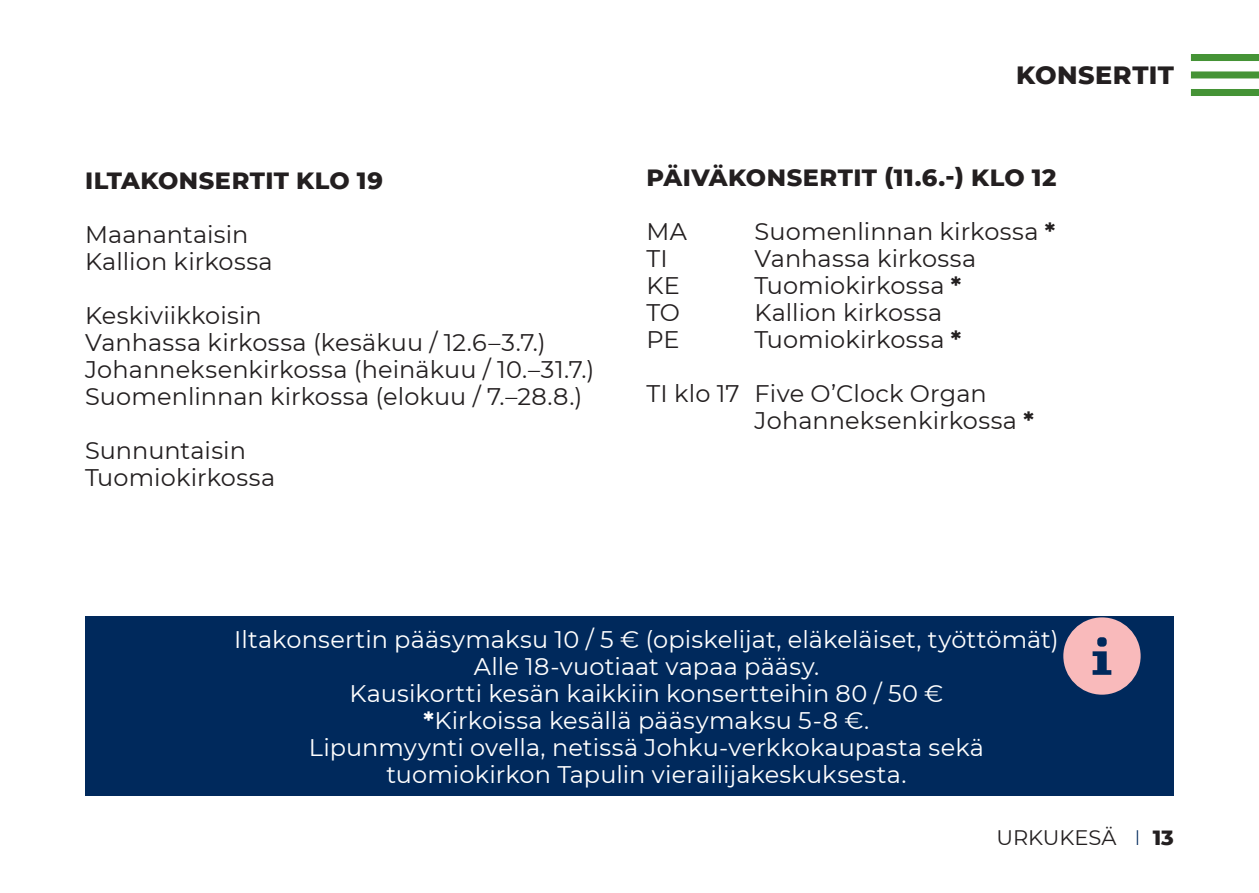
<style>
.page{position:relative;width:1259px;height:893px;background:#fff}
.page>*{position:absolute;margin:0;border:0;box-sizing:border-box;transform-origin:0 0}
.t1{font:800 25.5px "Montserrat";letter-spacing:.015em;color:#231f20}
.t2{font:24px/27px "Montserrat";letter-spacing:.005em;color:#231f20}
.t3{font:24px "Montserrat";letter-spacing:.005em;color:#fff}
.t4{font:800 24px "Montserrat";letter-spacing:.02em;color:#231f20}
.t5{font:21px "Montserrat";color:#231f20}
.s1{font-weight:700}
.s2{font-weight:300;color:#00295c}
.s3{font-weight:800}
</style>
<div class="page">
<div style="left:85px;top:617px;width:1089px;height:179px;background:#00295c"></div>
<svg style="left:1063px;top:617px;width:77px;height:78px"></svg>
<div style="left:1191px;top:89px;width:68px;height:7px;background:#459336"></div>
<div style="left:1191px;top:71px;width:68px;height:7px;background:#459336"></div>
<div style="left:1191px;top:54px;width:68px;height:7px;background:#459336"></div>
<p class="t4" style="left:85px;top:163px;width:299px">ILTAKONSERTIT KLO 19</p>
<p class="t2" style="left:85px;top:220px;width:189px">Maanantaisin<br>Kallion kirkossa</p>
<p class="t2" style="left:85px;top:301px;width:462px">Keskiviikkoisin<br>Vanhassa kirkossa (kesäkuu / 12.6–3.7.)</p>
<p class="t2" style="left:85px;top:355px;width:511px">Johanneksenkirkossa (heinäkuu / 10.–31.7.)</p>
<p class="t2" style="left:85px;top:382px;width:499px">Suomenlinnan kirkossa (elokuu / 7.–28.8.)</p>
<p class="t2" style="left:85px;top:436px;width:192px">Sunnuntaisin<br>Tuomiokirkossa</p>
<p class="t1" style="left:1016px;top:56px;width:159px">KONSERTIT</p>
<p class="t4" style="left:646px;top:160px;width:411px">PÄIVÄKONSERTIT (11.6.-) KLO 12</p>
<p class="t2" style="left:646px;top:217px;width:42px">MA</p>
<p class="t2" style="left:754px;top:217px;width:302px">Suomenlinnan kirkossa <span class="s1">*</span></p>
<p class="t2" style="left:646px;top:244px;width:23px">TI</p>
<p class="t2" style="left:754px;top:244px;width:223px">Vanhassa kirkossa</p>
<p class="t2" style="left:646px;top:271px;width:35px">KE</p>
<p class="t2" style="left:754px;top:271px;width:208px">Tuomiokirkossa <span class="s1">*</span></p>
<p class="t2" style="left:646px;top:298px;width:35px">TO</p>
<p class="t2" style="left:754px;top:298px;width:189px">Kallion kirkossa</p>
<p class="t2" style="left:646px;top:325px;width:35px">PE</p>
<p class="t2" style="left:754px;top:325px;width:208px">Tuomiokirkossa <span class="s1">*</span></p>
<p class="t2" style="left:646px;top:379px;width:342px">TI klo 17 Five O’Clock Organ</p>
<p class="t2" style="left:754px;top:406px;width:281px">Johanneksenkirkossa <span class="s1">*</span></p>
<p class="t3" style="left:234px;top:623px;width:826px">Iltakonsertin pääsymaksu 10 / 5 € (opiskelijat, eläkeläiset, työttömät)</p>
<p class="t3" style="left:474px;top:650px;width:347px">Alle 18-vuotiaat vapaa pääsy.</p>
<p class="t3" style="left:349px;top:677px;width:595px">Kausikortti kesän kaikkiin konsertteihin 80 / 50 €</p>
<p class="t3" style="left:424px;top:704px;width:447px"><span class="s1">*</span>Kirkoissa kesällä pääsymaksu 5-8 €.</p>
<p class="t3" style="left:309px;top:731px;width:677px">Lipunmyynti ovella, netissä Johku-verkkokaupasta sekä</p>
<p class="t3" style="left:386px;top:758px;width:522px">tuomiokirkon Tapulin vierailijakeskuksesta.</p>
<p class="t5" style="left:996px;top:823px;width:179px">URKUKESÄ <span class="s2">I</span> <span class="s3">13</span></p>
</div>
